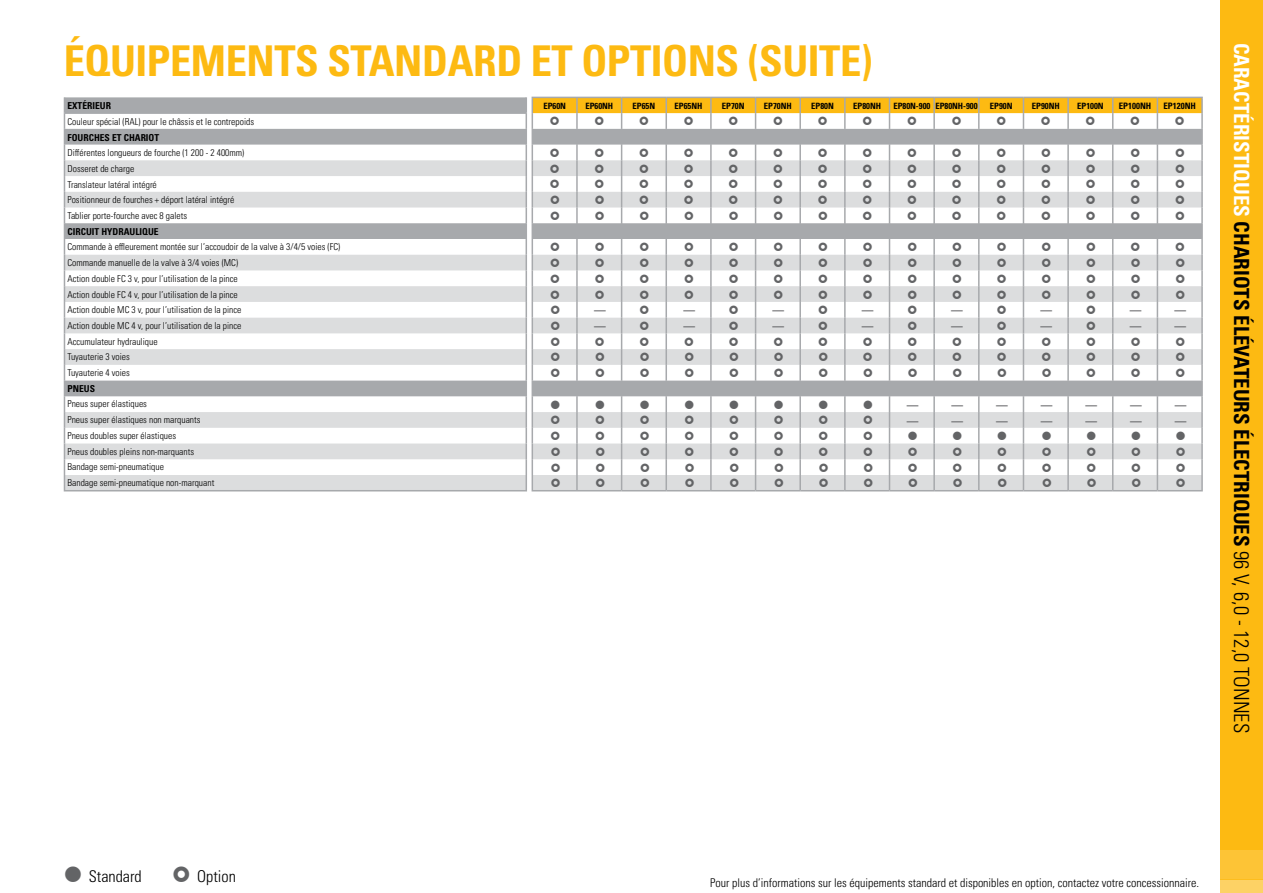
<style>
.page{position:relative;width:1263px;height:893px;background:#fff}
.page>*{position:absolute;margin:0;border:0;box-sizing:border-box;transform-origin:0 0}
.t1{font:42.45px "Univers LTCYR 67 Bold Cond";letter-spacing:-.01em;color:#fdba12}
.t2{font:20.85px "Univers LTCYR 67 Bold Cond";color:#000}
.t3{font:16.2px "Univers LTCYR 47 Light Cond";color:#000}
.t4{font:12px "Univers LTCYR 47 Light Cond";color:#000}
.t5{font:11.7px "Univers LTCYR 67 Bold Cond";color:#636466}
.t6{font:9.6px/15.8px "Univers LTCYR 47 Light Cond";color:#000}
.t7{font:9.6px "Univers LTCYR 67 Bold Cond";color:#000}
.t8{font:8.85px "Univers LTCYR 67 Bold Cond";color:#000}
.t9{font:8.7px "Univers LTCYR 67 Bold Cond";color:#000}
.s1{color:#fff}
.s2{font-family:"Univers LTCYR 47 Light Cond"}
</style>
<div class="page">
<div style="left:1220px;top:0;width:43px;height:849px;background:#fdba12"></div>
<div style="left:1220px;top:849px;width:43px;height:30px;background:#fdc436"></div>
<div style="left:1220px;top:879px;width:43px;height:14px;background:#fdd265"></div>
<svg style="left:65px;top:97px;width:460px;height:63px"></svg>
<svg style="left:65px;top:160px;width:467px;height:331px"></svg>
<hr style="left:64px;top:112px;width:463px;height:2px;background:#a7a9ac">
<svg style="left:64px;top:97px;width:1px;height:393px"></svg>
<hr style="left:64px;top:490px;width:463px;height:1px;background:#a7a9ac">
<hr style="left:532px;top:490px;width:45px;height:1px;background:#a7a9ac">
<hr style="left:577px;top:490px;width:45px;height:1px;background:#a7a9ac">
<hr style="left:622px;top:490px;width:44px;height:1px;background:#a7a9ac">
<hr style="left:666px;top:490px;width:45px;height:1px;background:#a7a9ac">
<hr style="left:711px;top:490px;width:44px;height:1px;background:#a7a9ac">
<hr style="left:755px;top:490px;width:45px;height:1px;background:#a7a9ac">
<hr style="left:800px;top:490px;width:45px;height:1px;background:#a7a9ac">
<hr style="left:845px;top:490px;width:44px;height:1px;background:#a7a9ac">
<hr style="left:889px;top:490px;width:45px;height:1px;background:#a7a9ac">
<hr style="left:934px;top:490px;width:45px;height:1px;background:#a7a9ac">
<hr style="left:979px;top:490px;width:44px;height:1px;background:#a7a9ac">
<hr style="left:1023px;top:490px;width:45px;height:1px;background:#a7a9ac">
<hr style="left:1068px;top:490px;width:45px;height:1px;background:#a7a9ac">
<hr style="left:1113px;top:490px;width:44px;height:1px;background:#a7a9ac">
<hr style="left:1157px;top:490px;width:46px;height:1px;background:#a7a9ac">
<svg style="left:525px;top:97px;width:678px;height:393px"></svg>
<h1 class="t1" style="left:64px;top:35px;width:810px">ÉQUIPEMENTS STANDARD ET OPTIONS (SUITE)</h1>
<p class="t7" style="left:67px;top:100px;width:45px">EXTÉRIEUR</p>
<p class="t6" style="left:67px;top:113px;width:188px">Couleur spécial (RAL) pour le châssis et le contrepoids</p>
<p class="t7" style="left:67px;top:131px;width:93px">FOURCHES ET CHARIOT</p>
<p class="t6" style="left:67px;top:145px;width:178px">Différentes longueurs de fourche (1 200 - 2 400mm)<br>Dosseret de charge<br>Translateur latéral intégré<br>Positionneur de fourches + déport latéral intégré Tablier porte-fourche avec 8 galets</p>
<p class="t7" style="left:67px;top:225px;width:93px">CIRCUIT HYDRAULIQUE</p>
<p class="t6" style="left:67px;top:239px;width:274px">Commande à effleurement montée sur l’accoudoir de la valve à 3/4/5 voies (FC)<br>Commande manuelle de la valve à 3/4 voies (MC)<br>Action double FC 3 v, pour l’utilisation de la pince<br>Action double FC 4 v, pour l’utilisation de la pince<br>Action double MC 3 v, pour l’utilisation de la pince<br>Action double MC 4 v, pour l’utilisation de la pince<br>Accumulateur hydraulique<br>Tuyauterie 3 voies<br>Tuyauterie 4 voies</p>
<p class="t7" style="left:67px;top:382px;width:29px">PNEUS</p>
<p class="t6" style="left:67px;top:396px;width:148px">Pneus super élastiques<br>Pneus super élastiques non marquants Pneus doubles super élastiques<br>Pneus doubles pleins non-marquants Bandage semi-pneumatique<br>Bandage semi-pneumatique non-marquant</p>
<p class="t9" style="left:543px;top:101px;width:24px">EP60N</p>
<p class="t9" style="left:585px;top:101px;width:29px">EP60NH</p>
<p class="t9" style="left:633px;top:101px;width:24px">EP65N</p>
<p class="t9" style="left:675px;top:101px;width:29px">EP65NH</p>
<p class="t9" style="left:722px;top:101px;width:24px">EP70N</p>
<p class="t9" style="left:764px;top:101px;width:29px">EP70NH</p>
<p class="t9" style="left:811px;top:101px;width:24px">EP80N</p>
<p class="t9" style="left:853px;top:101px;width:29px">EP80NH</p>
<p class="t9" style="left:893px;top:101px;width:86px">EP80N-900 EP80NH-900</p>
<p class="t9" style="left:990px;top:101px;width:24px">EP90N</p>
<p class="t9" style="left:1032px;top:101px;width:29px">EP90NH</p>
<p class="t9" style="left:1077px;top:101px;width:28px">EP100N</p>
<p class="t8" style="left:1119px;top:101px;width:34px">EP100NH</p>
<p class="t8" style="left:1163px;top:101px;width:34px">EP120NH</p>
<p class="t5" style="left:594px;top:303px;width:13px">—</p>
<p class="t5" style="left:683px;top:303px;width:13px">—</p>
<p class="t5" style="left:773px;top:303px;width:13px">—</p>
<p class="t5" style="left:862px;top:303px;width:13px">—</p>
<p class="t5" style="left:951px;top:303px;width:13px">—</p>
<p class="t5" style="left:1040px;top:303px;width:13px">—</p>
<p class="t5" style="left:1130px;top:303px;width:13px">—</p>
<p class="t5" style="left:1174px;top:303px;width:13px">—</p>
<p class="t5" style="left:594px;top:319px;width:13px">—</p>
<p class="t5" style="left:683px;top:319px;width:13px">—</p>
<p class="t5" style="left:773px;top:319px;width:13px">—</p>
<p class="t5" style="left:862px;top:319px;width:13px">—</p>
<p class="t5" style="left:951px;top:319px;width:13px">—</p>
<p class="t5" style="left:1040px;top:319px;width:13px">—</p>
<p class="t5" style="left:1130px;top:319px;width:13px">—</p>
<p class="t5" style="left:1174px;top:319px;width:13px">—</p>
<p class="t5" style="left:907px;top:397px;width:13px">—</p>
<p class="t5" style="left:951px;top:397px;width:13px">—</p>
<p class="t5" style="left:996px;top:397px;width:13px">—</p>
<p class="t5" style="left:1041px;top:397px;width:13px">—</p>
<p class="t5" style="left:1085px;top:397px;width:13px">—</p>
<p class="t5" style="left:1130px;top:397px;width:13px">—</p>
<p class="t5" style="left:1175px;top:397px;width:13px">—</p>
<p class="t5" style="left:907px;top:413px;width:13px">—</p>
<p class="t5" style="left:951px;top:413px;width:13px">—</p>
<p class="t5" style="left:996px;top:413px;width:13px">—</p>
<p class="t5" style="left:1041px;top:413px;width:13px">—</p>
<p class="t5" style="left:1085px;top:413px;width:13px">—</p>
<p class="t5" style="left:1130px;top:413px;width:13px">—</p>
<p class="t5" style="left:1175px;top:413px;width:13px">—</p>
<h2 class="t2" style="left:1254px;top:43px;width:692px;rotate:90deg"><span class="s1">CARACTÉRISTIQUES</span> CHARIOTS ÉLÉVATEURS ÉLECTRIQUES <span class="s2">96 V, 6,0 - 12,0 TONNES</span></h2>
<h3 class="t3" style="left:89px;top:865px;width:54px">Standard</h3>
<h3 class="t3" style="left:197px;top:865px;width:40px">Option</h3>
<p class="t4" style="left:710px;top:874px;width:491px">Pour plus d’informations sur les équipements standard et disponibles en option, contactez votre concessionnaire.</p>
</div>
